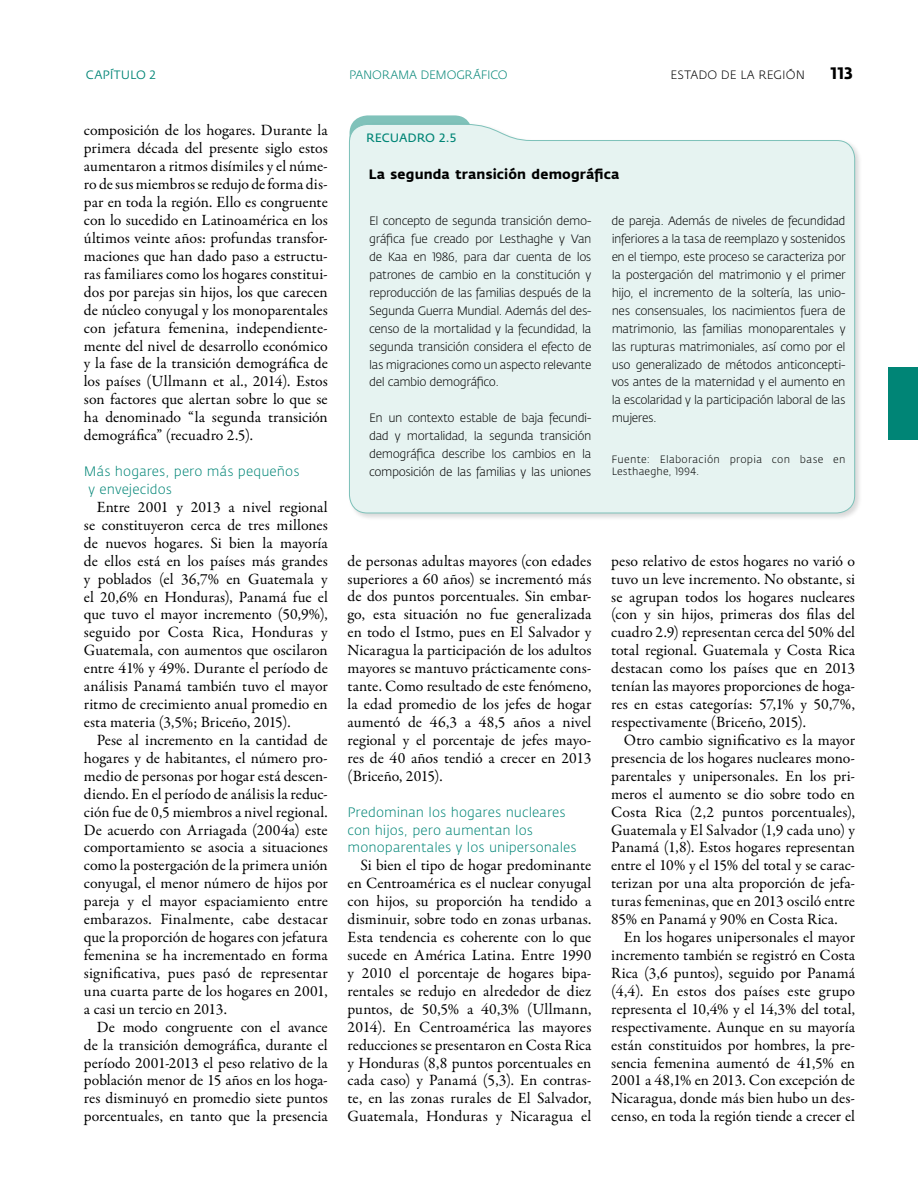
<style>
.page{position:relative;width:918px;height:1188px;background:#fff}
.page>*{position:absolute;margin:0;border:0;box-sizing:border-box;transform-origin:0 0}
.t1{font:700 16.5px "Fedra Sans";color:#000}
.t2{font:15.75px/17.9px "Garamond Premr Pro";letter-spacing:.01em;color:#000;text-align:justify}
.t3{font:300 13.5px/18px "Fedra Sans";letter-spacing:.005em;color:#008576}
.t4{font:700 13.5px "Fedra Sans";letter-spacing:.01em;color:#000}
.t5{font:300 12px/18px "Fedra Sans";letter-spacing:-.035em;color:#000;text-align:justify}
.t6{font:12px "Fedra Sans";letter-spacing:.005em;color:#008576}
.t7{font:300 12px "Fedra Sans";letter-spacing:-.015em;color:#008576}
.t8{font:300 12px "Fedra Sans";letter-spacing:.01em;color:#000}
.t9{font:12px "Fedra Sans";letter-spacing:.01em;color:#008576}
.t10{font:300 10.5px/12.6px "Fedra Sans";letter-spacing:.025em;color:#000}
</style>
<div class="page">
<div style="left:888px;top:367px;width:30px;height:73px;background:#008576"></div>
<div style="left:350px;top:115px;width:122px;height:45px;background:#80c2ba;border-radius:18px"></div>
<div style="left:348px;top:122px;width:515px;height:399px;background:#000;opacity:.15"></div>
<div style="left:349px;top:124px;width:506px;height:390px;background:#e6f3f1"></div>
<p class="t9" style="left:86px;top:68px;width:71px">CAPÍTULO 2</p>
<p class="t7" style="left:349px;top:68px;width:160px">PANORAMA DEMOGRÁFICO</p>
<p class="t8" style="left:670px;top:68px;width:136px">ESTADO DE LA REGIÓN</p>
<p class="t1" style="left:831px;top:63px;width:24px">113</p>
<p class="t2" style="left:84px;top:122px;width:245px">composición de los hogares. Durante la primera década del presente siglo estos aumentaron a ritmos disímiles y el núme&shy;ro de sus miembros se redujo de forma dis&shy;par en toda la región. Ello es congruente con lo sucedido en Latinoamérica en los últimos veinte años: profundas transfor&shy;maciones que han dado paso a estructu&shy;ras familiares como los hogares constitui&shy;dos por parejas sin hijos, los que carecen de núcleo conyugal y los monoparentales con jefatura femenina, independiente&shy;mente del nivel de desarrollo económico y la fase de la transición demográfica de los países (Ullmann et al., 2014). Estos son factores que alertan sobre lo que se ha denominado “la segunda transición demográfica” (recuadro 2.5).</p>
<p class="t3" style="left:88px;top:463px;width:213px;text-indent:-4px">Más hogares, pero más pequeños y envejecidos</p>
<p class="t2" style="left:84px;top:498px;width:245px;text-indent:13px">Entre 2001 y 2013 a nivel regional se constituyeron cerca de tres millones de nuevos hogares. Si bien la mayoría de ellos está en los países más grandes y poblados (el 36,7% en Guatemala y el 20,6% en Honduras), Panamá fue el que tuvo el mayor incremento (50,9%), seguido por Costa Rica, Honduras y Guatemala, con aumentos que oscilaron entre 41% y 49%. Durante el período de análisis Panamá también tuvo el mayor ritmo de crecimiento anual promedio en esta materia (3,5%; Briceño, 2015).</p>
<p class="t2" style="left:84px;top:731px;width:245px;text-indent:13px">Pese al incremento en la cantidad de hogares y de habitantes, el número pro&shy;medio de personas por hogar está descen&shy;diendo. En el período de análisis la reduc&shy;ción fue de 0,5 miembros a nivel regional.<br>De acuerdo con Arriagada (2004a) este comportamiento se asocia a situaciones como la postergación de la primera unión conyugal, el menor número de hijos por pareja y el mayor espaciamiento entre embarazos. Finalmente, cabe destacar que la proporción de hogares con jefatura femenina se ha incrementado en forma significativa, pues pasó de representar una cuarta parte de los hogares en 2001, a casi un tercio en 2013.</p>
<p class="t2" style="left:84px;top:1018px;width:245px;text-indent:13px">De modo congruente con el avance de la transición demográfica, durante el período 2001-2013 el peso relativo de la población menor de 15 años en los hoga&shy;res disminuyó en promedio siete puntos porcentuales, en tanto que la presencia</p>
<p class="t6" style="left:366px;top:132px;width:92px">RECUADRO 2.5</p>
<p class="t4" style="left:369px;top:166px;width:253px">La segunda transición demográfica</p>
<p class="t5" style="left:612px;top:212px;width:235px">de pareja. Además de niveles de fecundidad inferiores a la tasa de reemplazo y sostenidos en el tiempo, este proceso se caracteriza por la postergación del matrimonio y el primer hijo, el incremento de la soltería, las unio&shy;nes consensuales, los nacimientos fuera de matrimonio, las familias monoparentales y las rupturas matrimoniales, así como por el uso generalizado de métodos anticoncepti&shy;vos antes de la maternidad y el aumento en la escolaridad y la participación laboral de las mujeres.</p>
<p class="t10" style="left:612px;top:453px;width:235px">Fuente: Elaboración propia con base en<br>Lesthaeghe, 1994.</p>
<p class="t6" style="left:359px;top:132px;width:91px">RECUADRO 3.3</p>
<p class="t5" style="left:369px;top:212px;width:224px">El concepto de segunda transición demo&shy;gráfica fue creado por Lesthaghe y Van de Kaa en 1986, para dar cuenta de los patrones de cambio en la constitución y reproducción de las familias después de la Segunda Guerra Mundial. Además del des&shy;censo de la mortalidad y la fecundidad, la segunda transición considera el efecto de las migraciones como un aspecto relevante del cambio demográfico.</p>
<p class="t5" style="left:369px;top:409px;width:224px">En un contexto estable de baja fecundi&shy;dad y mortalidad, la segunda transición demográfica describe los cambios en la composición de las familias y las uniones</p>
<p class="t2" style="left:348px;top:552px;width:245px">de personas adultas mayores (con edades superiores a 60 años) se incrementó más de dos puntos porcentuales. Sin embar&shy;go, esta situación no fue generalizada en todo el Istmo, pues en El Salvador y Nicaragua la participación de los adultos mayores se mantuvo prácticamente cons&shy;tante. Como resultado de este fenómeno, la edad promedio de los jefes de hogar aumentó de 46,3 a 48,5 años a nivel regional y el porcentaje de jefes mayo&shy;res de 40 años tendió a crecer en 2013 (Briceño, 2015).</p>
<p class="t3" style="left:348px;top:803px;width:231px">Predominan los hogares nucleares con hijos, pero aumentan los monoparentales y los unipersonales</p>
<p class="t2" style="left:348px;top:857px;width:245px;text-indent:13px">Si bien el tipo de hogar predominante en Centroamérica es el nuclear conyugal con hijos, su proporción ha tendido a disminuir, sobre todo en zonas urbanas.<br>Esta tendencia es coherente con lo que sucede en América Latina. Entre 1990 y 2010 el porcentaje de hogares bipa&shy;rentales se redujo en alrededor de diez puntos, de 50,5% a 40,3% (Ullmann, 2014). En Centroamérica las mayores reducciones se presentaron en Costa Rica y Honduras (8,8 puntos porcentuales en cada caso) y Panamá (5,3). En contras&shy;te, en las zonas rurales de El Salvador, Guatemala, Honduras y Nicaragua el</p>
<p class="t2" style="left:611px;top:552px;width:245px">peso relativo de estos hogares no varió o tuvo un leve incremento. No obstante, si se agrupan todos los hogares nucleares (con y sin hijos, primeras dos filas del cuadro 2.9) representan cerca del 50% del total regional. Guatemala y Costa Rica destacan como los países que en 2013 tenían las mayores proporciones de hoga&shy;res en estas categorías: 57,1% y 50,7%, respectivamente (Briceño, 2015).</p>
<p class="t2" style="left:611px;top:731px;width:245px;text-indent:13px">Otro cambio significativo es la mayor presencia de los hogares nucleares mono&shy;parentales y unipersonales. En los pri&shy;meros el aumento se dio sobre todo en Costa Rica (2,2 puntos porcentuales), Guatemala y El Salvador (1,9 cada uno) y Panamá (1,8). Estos hogares representan entre el 10% y el 15% del total y se carac&shy;terizan por una alta proporción de jefa&shy;turas femeninas, que en 2013 osciló entre 85% en Panamá y 90% en Costa Rica.</p>
<p class="t2" style="left:611px;top:929px;width:245px;text-indent:13px">En los hogares unipersonales el mayor incremento también se registró en Costa Rica (3,6 puntos), seguido por Panamá (4,4). En estos dos países este grupo representa el 10,4% y el 14,3% del total, respectivamente. Aunque en su mayoría están constituidos por hombres, la pre&shy;sencia femenina aumentó de 41,5% en 2001 a 48,1% en 2013. Con excepción de Nicaragua, donde más bien hubo un des&shy;censo, en toda la región tiende a crecer el</p>
</div>
